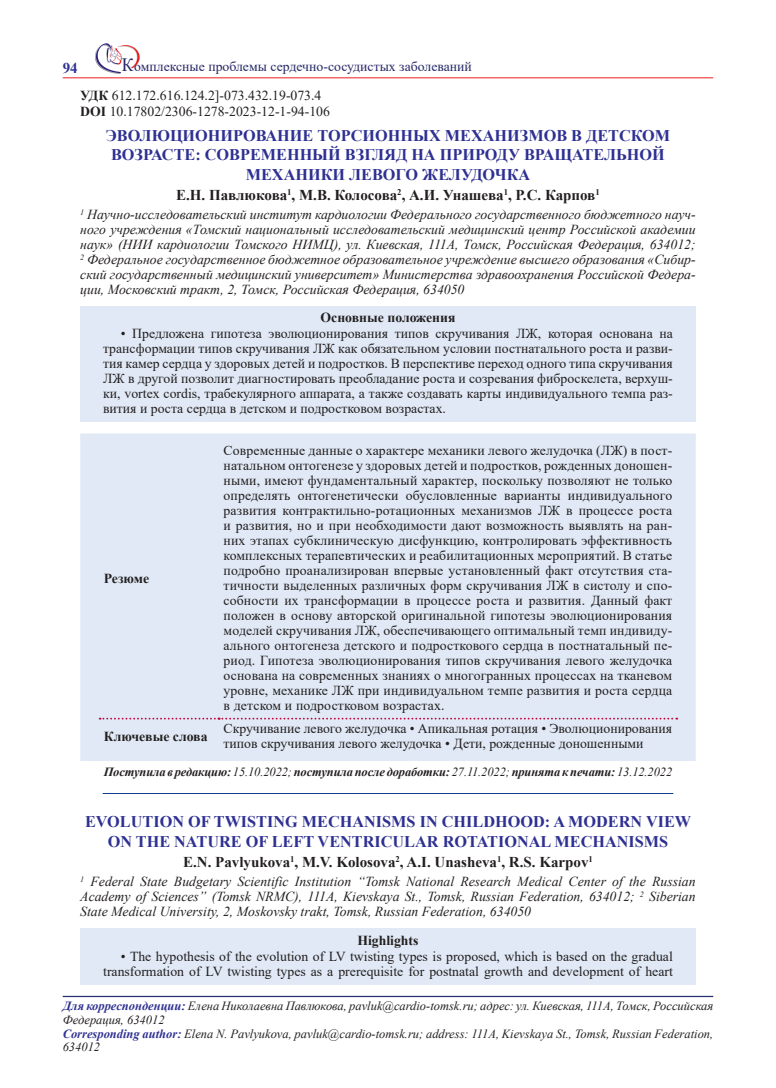
<style>
.page{position:relative;width:776px;height:1088px;background:#fff}
.page>*{position:absolute;margin:0;border:0;box-sizing:border-box;transform-origin:0 0}
.t1{font:700 16.25px/19.5px "Times New Roman";color:#2e3092;text-align:center}
.t2{font:700 15px "Times New Roman";color:#231f20}
.t3{font:700 15px "Times New Roman";color:#2e3092}
.t4{font:13.75px/15px "Times New Roman";color:#231f20;text-align:justify}
.t5{font:italic 13.75px/15px "Times New Roman";color:#231f20;text-align:justify}
.t6{font:13.75px/29.1px "Times New Roman";color:#262966}
.t7{font:700 13.75px "Times New Roman";color:#231f20}
.t8{font:italic 12.5px/13.8px "Times New Roman";color:#231f20}
.t9{font:italic 700 12.5px "Times New Roman";letter-spacing:-.01em;color:#231f20}
.s1{font-size:18.75px}
.s2{font-weight:700;color:#231f20}
.s3{color:#231f20}
.s4{font-weight:700}
.s5{font-weight:400}
.s6{font-weight:700;color:#2e3092}
</style>
<div class="page">
<img style="left:96px;top:44px;width:43px;height:30px">
<hr style="left:63px;top:78px;width:650px;height:1px;background:#ee1d23">
<hr style="left:63px;top:996px;width:650px;height:1px;background:#283071">
<div style="left:80px;top:306px;width:616px;height:116px;background:#e0e9f5"></div>
<hr style="left:103px;top:793px;width:570px;height:1px;background:#0f3d8c">
<div style="left:80px;top:433px;width:616px;height:328px;background:#e0e9f5"></div>
<svg style="left:100px;top:718px;width:577px;height:1px"></svg>
<div style="left:80px;top:928px;width:616px;height:57px;background:#e0e9f5"></div>
<p class="t3" style="left:63px;top:57px;width:16px">94</p>
<p class="t6" style="left:80px;top:51px;width:393px;text-indent:42px"><span class="s1">К</span>омплексные проблемы сердечно-сосудистых заболеваний<br><span class="s2">УДК</span> <span class="s3">612.172.616.124.2]-073.432.19-073.4</span></p>
<p class="t4" style="left:80px;top:103px;width:251px"><span class="s4">DOI</span> 10.17802/2306-1278-2023-12-1-94-106</p>
<p class="t1" style="left:106px;top:125px;width:566px">ЭВОЛЮЦИОНИРОВАНИЕ ТОРСИОННЫХ МЕХАНИЗМОВ В ДЕТСКОМ<br>ВОЗРАСТЕ: СОВРЕМЕННЫЙ ВЗГЛЯД НА ПРИРОДУ ВРАЩАТЕЛЬНОЙ<br>МЕХАНИКИ ЛЕВОГО ЖЕЛУДОЧКА</p>
<p class="t2" style="left:176px;top:184px;width:425px">Е.Н. Павлюкова<sup>1</sup>, М.В. Колосова<sup>2</sup>, А.И. Унашева<sup>1</sup>, Р.С. Карпов<sup>1</sup></p>
<p class="t5" style="left:80px;top:207px;width:617px"><sup>1</sup> Научно-исследовательский институт кардиологии Федерального государственного бюджетного науч&shy;ного учреждения «Томский национальный исследовательский медицинский центр Российской академии наук» (НИИ кардиологии Томского НИМЦ), ул. Киевская, 111А, Томск, Российская Федерация, 634012;</p>
<p class="t5" style="left:80px;top:252px;width:617px"><sup>2</sup> Федеральное государственное бюджетное образовательное учреждение высшего образования «Сибир&shy;ский государственный медицинский университет» Министерства здравоохранения Российской Федера&shy;ции, Московский тракт, 2, Томск, Российская Федерация, 634050</p>
<p class="t7" style="left:321px;top:307px;width:136px">Основные положения</p>
<p class="t4" style="left:103px;top:326px;width:571px;text-indent:18px">• Предложена гипотеза эволюционирования типов скручивания ЛЖ, которая основана на трансформации типов скручивания ЛЖ как обязательном условии постнатального роста и разви&shy;тия камер сердца у здоровых детей и подростков. В перспективе переход одного типа скручивания ЛЖ в другой позволит диагностировать преобладание роста и созревания фиброскелета, верхуш&shy;ки, vortex cordis, трабекулярного аппарата, а также создавать карты индивидуального темпа раз&shy;вития и роста сердца в детском и подростковом возрастах.</p>
<p class="t7" style="left:104px;top:568px;width:47px">Резюме</p>
<p class="t4" style="left:224px;top:443px;width:450px">Современные данные о характере механики левого желудочка (ЛЖ) в пост&shy;натальном онтогенезе у здоровых детей и подростков, рожденных доношен&shy;ными, имеют фундаментальный характер, поскольку позволяют не только определять онтогенетически обусловленные варианты индивидуального развития контрактильно-ротационных механизмов ЛЖ в процессе роста и развития, но и при необходимости дают возможность выявлять на ран&shy;них этапах субклиническую дисфункцию, контролировать эффективность комплексных терапевтических и реабилитационных мероприятий. В статье подробно проанализирован впервые установленный факт отсутствия ста&shy;тичности выделенных различных форм скручивания ЛЖ в систолу и спо&shy;собности их трансформации в процессе роста и развития. Данный факт положен в основу авторской оригинальной гипотезы эволюционирования моделей скручивания ЛЖ, обеспечивающего оптимальный темп индивиду&shy;ального онтогенеза детского и подросткового сердца в постнатальный пе&shy;риод. Гипотеза эволюционирования типов скручивания левого желудочка основана на современных знаниях о многогранных процессах на тканевом уровне, механике ЛЖ при индивидуальном темпе развития и роста сердца в детском и подростковом возрастах.</p>
<p class="t7" style="left:104px;top:726px;width:105px">Ключевые слова</p>
<p class="t4" style="left:224px;top:721px;width:450px">Скручивание левого желудочка • Апикальная ротация • Эволюционирования типов скручивания левого желудочка • Дети, рожденные доношенными</p>
<p class="t9" style="left:104px;top:762px;width:570px">Поступила в редакцию: <span class="s5">15.10.2022;</span> поступила после доработки: <span class="s5">27.11.2022;</span> принята к печати: <span class="s5">13.12.2022</span></p>
<p class="t1" style="left:85px;top:811px;width:608px">EVOLUTION OF TWISTING MECHANISMS IN CHILDHOOD: A MODERN VIEW<br>ON THE NATURE OF LEFT VENTRICULAR ROTATIONAL MECHANISMS</p>
<p class="t2" style="left:183px;top:851px;width:411px">E.N. Pavlyukova<sup>1</sup>, M.V. Kolosova<sup>2</sup>, A.I. Unasheva<sup>1</sup>, R.S. Karpov<sup>1</sup></p>
<p class="t5" style="left:80px;top:874px;width:617px"><sup>1</sup> Federal State Budgetary Scientific Institution “Tomsk National Research Medical Center of the Russian Academy of Sciences” (Tomsk NRMC), 111A, Kievskaya St., Tomsk, Russian Federation, 634012; <sup>2</sup> Siberian State Medical University, 2, Moskovsky trakt, Tomsk, Russian Federation, 634050</p>
<p class="t7" style="left:357px;top:930px;width:63px">Highlights</p>
<p class="t4" style="left:103px;top:948px;width:571px;text-align:right">• The hypothesis of the evolution of LV twisting types is proposed, which is based on the gradual transformation of LV twisting types as a prerequisite for postnatal growth and development of heart</p>
<p class="t8" style="left:63px;top:999px;width:652px"><span class="s6">Для корреспонденции:</span> Елена Николаевна Павлюкова, pavluk@cardio-tomsk.ru; адрес: ул. Киевская, 111А, Томск, Российская<br>Федерация, 634012</p>
<p class="t8" style="left:63px;top:1026px;width:652px"><span class="s6">Corresponding author:</span> Elena N. Pavlyukova, pavluk@cardio-tomsk.ru; address: 111A, Kievskaya St., Tomsk, Russian Federation,<br>634012</p>
</div>
